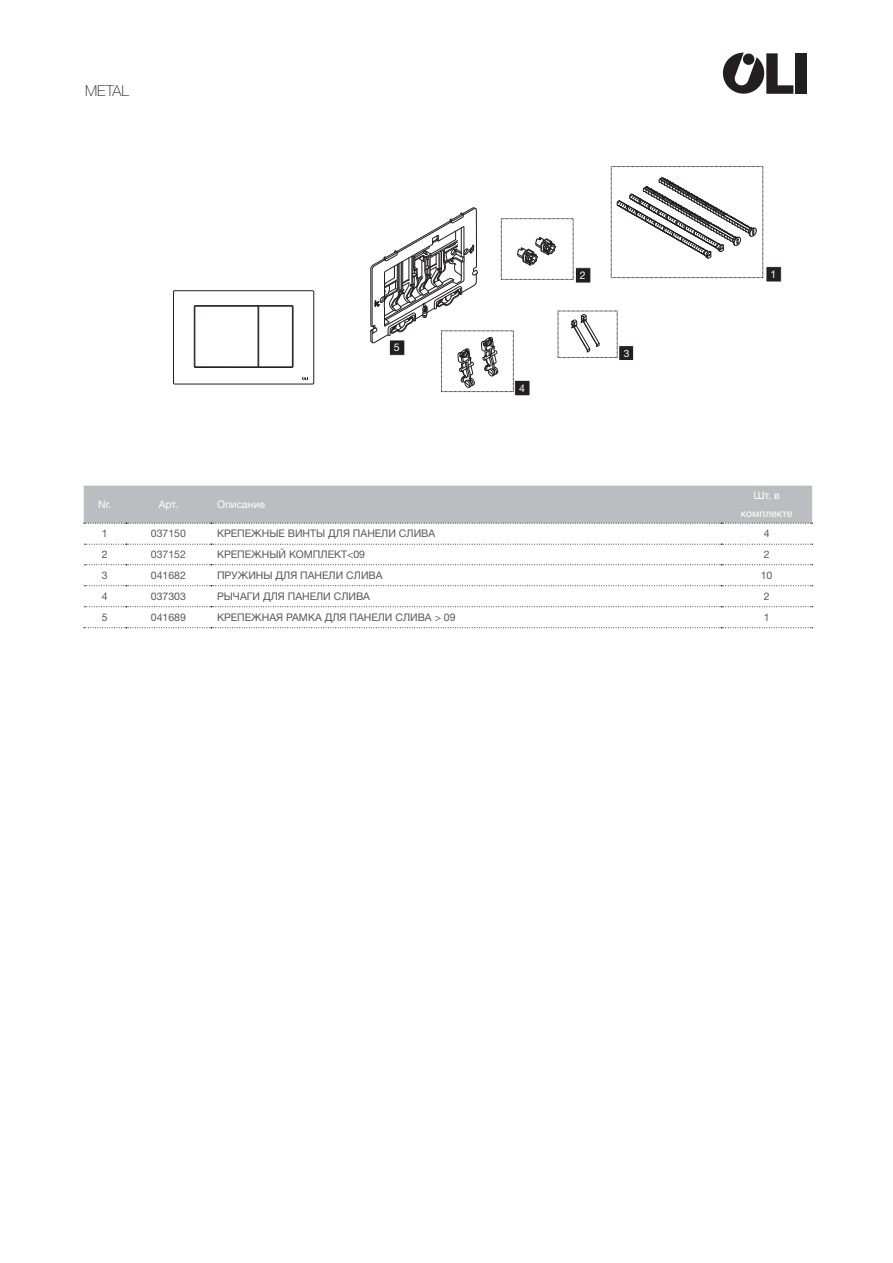
<style>
.page{position:relative;width:893px;height:1263px;background:#fff}
.page>*{position:absolute;margin:0;border:0;box-sizing:border-box;transform-origin:0 0}
.t1{font:100 15px "Helvetica Neue LTW1 G";color:#231f20}
.t2{font:10.65px "Helvetica Neue LTW1 G";color:#fff}
.texto_codigos_tabela{font:10.5px "Helvetica Neue LTW1 G";color:#57585a}
.tabelas_topo{font:10.5px/18px "Helvetica Neue LTW1 G";color:#fff;text-align:center}
.t3{font:10.2px "Helvetica Neue LTW1 G";color:#fff}
</style>
<div class="page">
<svg style="left:722px;top:53px;width:71px;height:41px"></svg>
<div style="left:796px;top:53px;width:11px;height:41px;background:#231f20"></div>
<div style="left:84px;top:486px;width:729px;height:38px;background:#bcbdc0"></div>
<svg style="left:84px;top:544px;width:729px;height:1px"></svg>
<svg style="left:84px;top:564px;width:729px;height:1px"></svg>
<svg style="left:84px;top:585px;width:729px;height:1px"></svg>
<svg style="left:84px;top:606px;width:729px;height:1px"></svg>
<svg style="left:84px;top:627px;width:729px;height:1px"></svg>
<svg style="left:572px;top:314px;width:27px;height:38px"></svg>
<svg style="left:617px;top:177px;width:140px;height:82px"></svg>
<svg style="left:517px;top:237px;width:39px;height:28px"></svg>
<svg style="left:371px;top:207px;width:127px;height:181px"></svg>
<svg style="left:173px;top:290px;width:141px;height:95px"></svg>
<div style="left:259px;top:306px;width:33px;height:61px;border:1px solid #231f20"></div>
<div style="left:766px;top:267px;width:15px;height:15px;background:#231f20"></div>
<div style="left:765px;top:266px;width:17px;height:16px;border:1px solid #fff"></div>
<div style="left:575px;top:268px;width:16px;height:15px;background:#231f20"></div>
<div style="left:575px;top:267px;width:16px;height:16px;border:1px solid #fff"></div>
<div style="left:619px;top:346px;width:15px;height:14px;background:#231f20"></div>
<div style="left:618px;top:345px;width:16px;height:16px;border:1px solid #fff"></div>
<div style="left:515px;top:380px;width:15px;height:16px;background:#231f20"></div>
<div style="left:514px;top:380px;width:16px;height:16px;border:1px solid #fff"></div>
<div style="left:389px;top:340px;width:16px;height:15px;background:#231f20"></div>
<div style="left:389px;top:340px;width:16px;height:16px;border:1px solid #fff"></div>
<p class="t1" style="left:85px;top:82px;width:45px">METAL</p>
<p class="t2" style="left:394px;top:341px;width:7px">5</p>
<p class="t2" style="left:519px;top:381px;width:7px">4</p>
<p class="t2" style="left:580px;top:269px;width:7px">2</p>
<p class="t2" style="left:770px;top:268px;width:7px">1</p>
<p class="t3" style="left:624px;top:347px;width:7px">3</p>
<p class="tabelas_topo" style="left:98px;top:495px;width:15px">Nr.</p>
<p class="tabelas_topo" style="left:159px;top:495px;width:21px">Арт.</p>
<p class="tabelas_topo" style="left:217px;top:495px;width:50px">Описание</p>
<p class="tabelas_topo" style="left:741px;top:486px;width:53px">Шт. в комплекте</p>
<p class="texto_codigos_tabela" style="left:102px;top:527px;width:7px">1</p>
<p class="texto_codigos_tabela" style="left:151px;top:527px;width:37px">037150</p>
<p class="texto_codigos_tabela" style="left:217px;top:527px;width:220px">КРЕПЕЖНЫЕ ВИНТЫ ДЛЯ ПАНЕЛИ СЛИВА</p>
<p class="texto_codigos_tabela" style="left:764px;top:527px;width:7px">4</p>
<p class="texto_codigos_tabela" style="left:102px;top:548px;width:7px">2</p>
<p class="texto_codigos_tabela" style="left:151px;top:548px;width:37px">037152</p>
<p class="texto_codigos_tabela" style="left:217px;top:548px;width:150px">КРЕПЕЖНЫЙ КОМПЛЕКТ&lt;09</p>
<p class="texto_codigos_tabela" style="left:764px;top:548px;width:7px">2</p>
<p class="texto_codigos_tabela" style="left:102px;top:569px;width:7px">3</p>
<p class="texto_codigos_tabela" style="left:151px;top:569px;width:37px">041682</p>
<p class="texto_codigos_tabela" style="left:217px;top:569px;width:167px">ПРУЖИНЫ ДЛЯ ПАНЕЛИ СЛИВА</p>
<p class="texto_codigos_tabela" style="left:761px;top:569px;width:13px">10</p>
<p class="texto_codigos_tabela" style="left:102px;top:590px;width:7px">4</p>
<p class="texto_codigos_tabela" style="left:151px;top:590px;width:37px">037303</p>
<p class="texto_codigos_tabela" style="left:217px;top:590px;width:155px">РЫЧАГИ ДЛЯ ПАНЕЛИ СЛИВА</p>
<p class="texto_codigos_tabela" style="left:764px;top:590px;width:7px">2</p>
<p class="texto_codigos_tabela" style="left:102px;top:611px;width:7px">5</p>
<p class="texto_codigos_tabela" style="left:151px;top:611px;width:37px">041689</p>
<p class="texto_codigos_tabela" style="left:217px;top:611px;width:240px">КРЕПЕЖНАЯ РАМКА ДЛЯ ПАНЕЛИ СЛИВА &gt; 09</p>
<p class="texto_codigos_tabela" style="left:764px;top:611px;width:7px">1</p>
</div>
